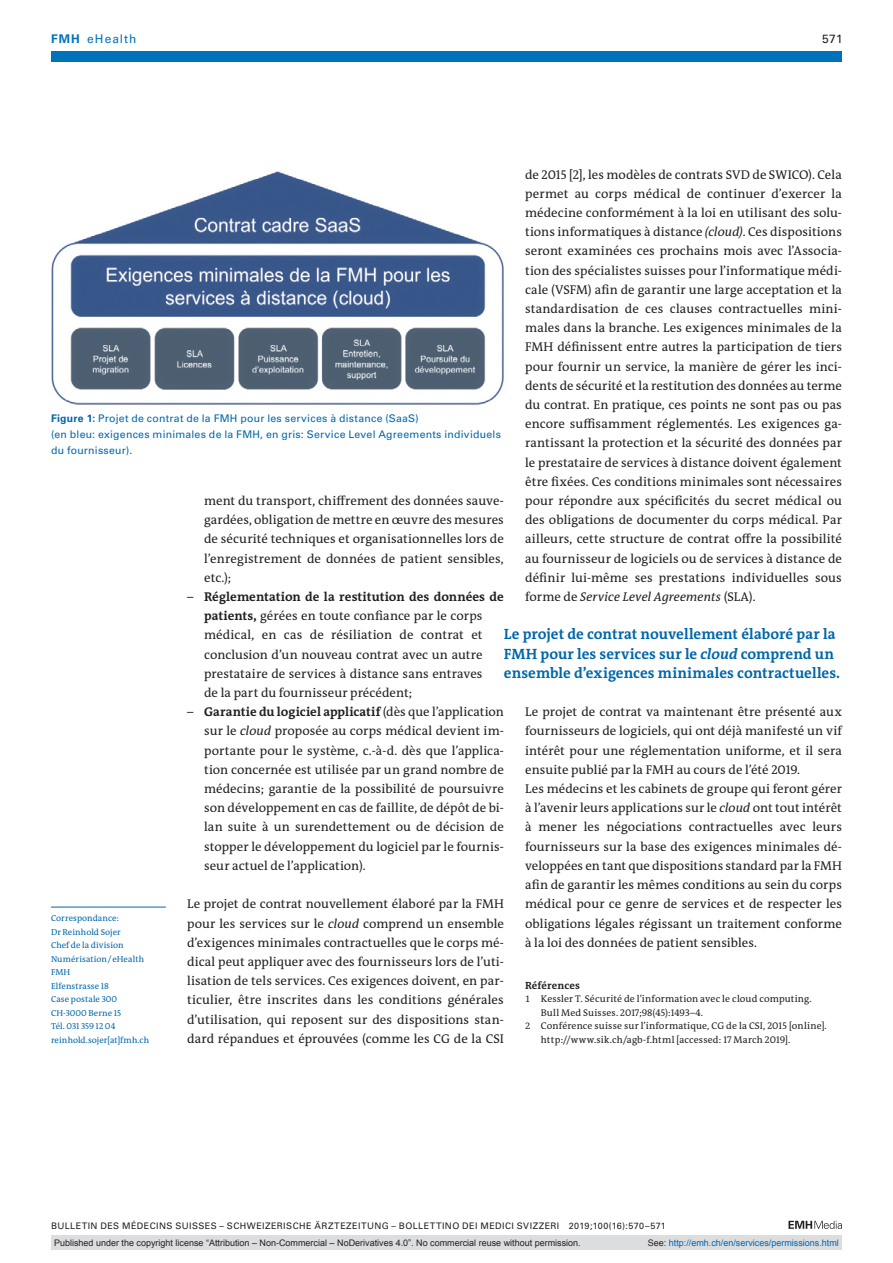
<style>
.page{position:relative;width:893px;height:1263px;background:#fff}
.page>*{position:absolute;margin:0;border:0;box-sizing:border-box;transform-origin:0 0}
.t1{font:700 15px/19.2px "The Antiqua B W7";letter-spacing:.005em;color:#0067aa}
.t2{font:12.75px/19.2px "The Antiqua B W5 Plain";letter-spacing:.005em;color:#231f20;text-align:justify}
.t3{font:700 12.75px "The Antiqua B W7";color:#231f20}
.t4{font:12px "Univers LT Std";letter-spacing:.085em;color:#0072bc}
.t5{font:12px "Univers LT Std";color:#231f20}
.t6{font:10.5px/15.8px "Univers LT Std";letter-spacing:.025em;color:#0067aa}
.t7{font:700 10.5px "The Antiqua B W7";letter-spacing:.015em;color:#231f20}
.t8{font:9.75px "The Antiqua B W5 Plain";letter-spacing:.015em;color:#231f20}
.t9{font:9px "Arial";color:#231f20}
.t10{font:9px "Univers LT Std";letter-spacing:.05em;color:#231f20}
.t11{font:9px "Arial";color:#0166b3}
.t12{font:8.7px/13.5px "The Antiqua B W5 Plain";letter-spacing:.005em;color:#0067aa}
.s1{font-weight:700}
.s2{font-style:italic}
.s3{font-family:"The Antiqua B W5 Plain";font-weight:400}
.s4{font-family:"The Antiqua B W7";font-weight:700}
.s5{font-size:9.3px}
.s6{color:#231f20}
</style>
<div class="page">
<svg style="left:788px;top:1221px;width:54px;height:8px"></svg>
<hr style="left:51px;top:907px;width:115px;height:1px;background:#0067aa">
<img style="left:51px;top:171px;width:453px;height:234px">
<div style="left:51px;top:51px;width:791px;height:11px;background:#0072bc"></div>
<div style="left:51px;top:1235px;width:791px;height:15px;background:#dcdddf"></div>
<p class="t4" style="left:51px;top:31px;width:87px"><span class="s1">FMH</span> eHealth</p>
<p class="t5" style="left:822px;top:31px;width:22px">571</p>
<p class="t2" style="left:525px;top:165px;width:318px">de 2015 [2], les modèles de contrats SVD de SWICO). Cela permet au corps médical de continuer d’exercer la médecine conformément à la loi en utilisant des solu&shy;tions informatiques à distance <span class="s2">(cloud)</span>. Ces dispositions seront examinées ces prochains mois avec l’Associa&shy;tion des spécialistes suisses pour l’informatique médi&shy;cale (VSFM) afin de garantir une large acceptation et la standardisation de ces clauses contractuelles mini&shy;males dans la branche. Les exigences minimales de la FMH définissent entre autres la participation de tiers pour fournir un service, la manière de gérer les inci&shy;dents de sécurité et la restitution des données au terme du contrat. En pratique, ces points ne sont pas ou pas encore suffisamment réglementés. Les exigences ga&shy;rantissant la protection et la sécurité des données par le prestataire de services à distance doivent également être fixées. Ces conditions minimales sont nécessaires pour répondre aux spécificités du secret médical ou des obligations de documenter du corps médical. Par ailleurs, cette structure de contrat offre la possibilité au fournisseur de logiciels ou de services à distance de définir lui-même ses prestations individuelles sous forme de <span class="s2">Service Level Agreements</span> (SLA).</p>
<p class="t6" style="left:51px;top:411px;width:451px"><span class="s1">Figure 1:</span> Projet de contrat de la FMH pour les services à distance (SaaS)<br>(en bleu: exigences minimales de la FMH, en gris: Service Level Agreements individuels du fournisseur).</p>
<p class="t2" style="left:204px;top:491px;width:301px">ment du transport, chiffrement des données sauve&shy;gardées, obligation de mettre en œuvre des mesures de sécurité techniques et organisationnelles lors de l’enregistrement de données de patient sensibles, etc.);</p>
<p class="t3" style="left:187px;top:588px;width:318px"><span class="s3">–</span> Réglementation de la restitution des données de</p>
<p class="t2" style="left:204px;top:606px;width:280px"><span class="s4">patients,</span> gérées en toute confiance par le corps médical, en cas de résiliation de contrat et conclusion d’un nouveau contrat avec un autre prestataire de services à distance sans entraves de la part du fournisseur précédent;</p>
<p class="t3" style="left:187px;top:704px;width:318px"><span class="s3">–</span> Garantie du logiciel applicatif <span class="s3">(dès que l’application</span></p>
<p class="t2" style="left:204px;top:722px;width:301px">sur le <span class="s2">cloud</span> proposée au corps médical devient im&shy;portante pour le système, c.-à-d. dès que l’applica&shy;tion concernée est utilisée par un grand nombre de médecins; garantie de la possibilité de poursuivre son développement en cas de faillite, de dépôt de bi&shy;lan suite à un surendettement ou de décision de stopper le développement du logiciel par le fournis&shy;seur actuel de l’application).</p>
<p class="t2" style="left:187px;top:894px;width:318px">Le projet de contrat nouvellement élaboré par la FMH pour les services sur le <span class="s2">cloud</span> comprend un ensemble d’exigences minimales contractuelles que le corps mé&shy;dical peut appliquer avec des fournisseurs lors de l’uti&shy;lisation de tels services. Ces exigences doivent, en par&shy;ticulier, être inscrites dans les conditions générales d’utilisation, qui reposent sur des dispositions stan&shy;dard répandues et éprouvées (comme les CG de la CSI</p>
<p class="t1" style="left:504px;top:625px;width:338px">Le projet de contrat nouvellement élaboré par la<br>FMH pour les services sur le <span class="s2">cloud</span> comprend un ensemble d’exigences minimales contractuelles.</p>
<p class="t2" style="left:525px;top:702px;width:318px;text-align:left">Le projet de contrat va maintenant être présenté aux fournisseurs de logiciels, qui ont déjà manifesté un vif intérêt pour une réglementation uniforme, et il sera ensuite publié par la FMH au cours de l’été 2019.<br>Les médecins et les cabinets de groupe qui feront gérer à l’avenir leurs applications sur le <span class="s2">cloud</span> ont tout intérêt à mener les négociations contractuelles avec leurs fournisseurs sur la base des exigences minimales dé&shy;veloppées en tant que dispositions standard par la FMH afin de garantir les mêmes conditions au sein du corps médical pour ce genre de services et de respecter les obligations légales régissant un traitement conforme à la loi des données de patient sensibles.</p>
<p class="t7" style="left:525px;top:978px;width:56px">Références</p>
<p class="t8" style="left:525px;top:993px;width:288px"><span class="s5">1</span> Kessler T. Sécurité de l’information avec le cloud computing.</p>
<p class="t8" style="left:541px;top:1006px;width:164px">Bull Med Suisses. 2017;98(45):1493–4.</p>
<p class="t8" style="left:525px;top:1020px;width:303px"><span class="s5">2</span> Conférence suisse sur l’informatique, CG de la CSI, 2015 [online].</p>
<p class="t8" style="left:541px;top:1033px;width:251px">http://www.sik.ch/agb-f.html [accessed: 17 March 2019].</p>
<p class="t12" style="left:51px;top:911px;width:100px">Correspondance:<br>Dr Reinhold Sojer<br>Chef de la division<br>Numérisation/eHealth<br>FMH<br>Elfenstrasse 18<br>Case postale 300<br>CH-3000 Berne 15<br>Tél. 031 359 12 04 reinhold.sojer[at]fmh.ch</p>
<p class="t10" style="left:51px;top:1220px;width:616px">BULLETIN DES MÉDECINS SUISSES – SCHWEIZERISCHE ÄRZTEZEITUNG – BOLLETTINO DEI MEDICI SVIZZERI 2019;100(16):570–571</p>
<p class="t9" style="left:54px;top:1237px;width:528px">Published under the copyright license “Attribution – Non-Commercial – NoDerivatives 4.0”. No commercial reuse without permission.</p>
<p class="t11" style="left:648px;top:1237px;width:193px"><span class="s6">See:</span> http://emh.ch/en/services/permissions.html</p>
</div>
